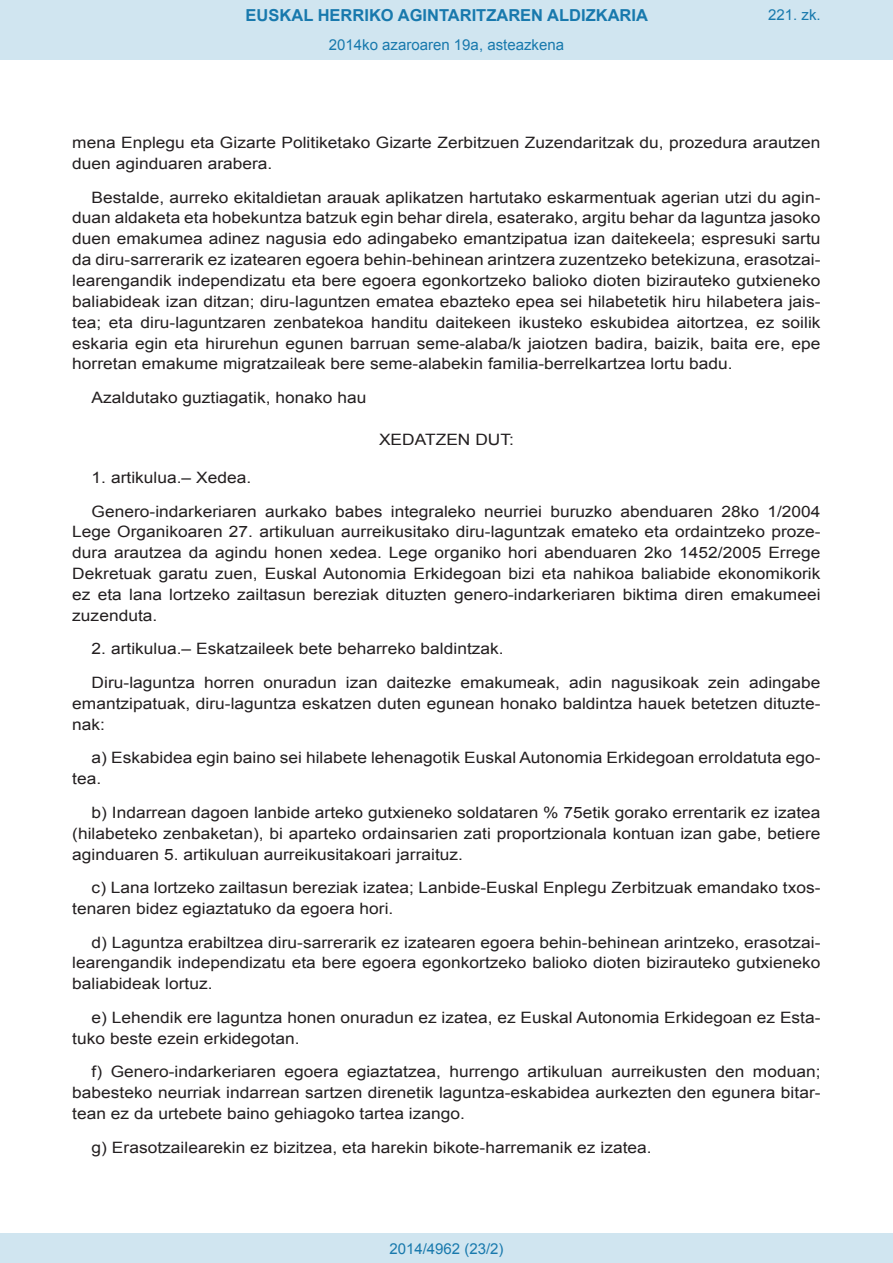
<style>
.page{position:relative;width:893px;height:1263px;background:#fff}
.page>*{position:absolute;margin:0;border:0;box-sizing:border-box;transform-origin:0 0}
.t1{font:700 16.5px "Arial";color:#1879ad}
.BOPVDetalle{font:15.6px/20.9px "Arial";color:#231f20;text-align:justify;scale:1.11 1}
.BOPVClave{font:15.6px "Arial";color:#231f20;scale:1.11 1}
.Paginacion_Centro{font:15px "Arial";color:#1879ad}
</style>
<div class="page">
<div style="left:0;top:0;width:893px;height:60px;background:#d0e5f0"></div>
<div style="left:0;top:1233px;width:893px;height:30px;background:#d0e5f0"></div>
<p class="t1" style="left:246px;top:4px;width:404px">EUSKAL HERRIKO AGINTARITZAREN ALDIZKARIA</p>
<p class="Paginacion_Centro" style="left:329px;top:35px;width:237px">2014ko azaroaren 19a, asteazkena</p>
<p class="Paginacion_Centro" style="left:768px;top:5px;width:54px">221. zk.</p>
<p class="BOPVDetalle" style="left:72px;top:132px;width:676px">mena Enplegu eta Gizarte Politiketako Gizarte Zerbitzuen Zuzendaritzak du, prozedura arautzen duen aginduaren arabera.</p>
<p class="BOPVDetalle" style="left:72px;top:187px;width:676px;text-indent:19px">Bestalde, aurreko ekitaldietan arauak aplikatzen hartutako eskarmentuak agerian utzi du agin&shy;duan aldaketa eta hobekuntza batzuk egin behar direla, esaterako, argitu behar da laguntza jasoko duen emakumea adinez nagusia edo adingabeko emantzipatua izan daitekeela; espresuki sartu da diru-sarrerarik ez izatearen egoera behin-behinean arintzera zuzentzeko betekizuna, erasotzai&shy;learengandik independizatu eta bere egoera egonkortzeko balioko dioten bizirauteko gutxieneko baliabideak izan ditzan; diru-laguntzen ematea ebazteko epea sei hilabetetik hiru hilabetera jais&shy;tea; eta diru-laguntzaren zenbatekoa handitu daitekeen ikusteko eskubidea aitortzea, ez soilik eskaria egin eta hirurehun egunen barruan seme-alaba/k jaiotzen badira, baizik, baita ere, epe horretan emakume migratzaileak bere seme-alabekin familia-berrelkartzea lortu badu.</p>
<p class="BOPVDetalle" style="left:92px;top:387px;width:249px">Azaldutako guztiagatik, honako hau</p>
<p class="BOPVClave" style="left:379px;top:429px;width:123px">XEDATZEN DUT:</p>
<p class="BOPVDetalle" style="left:92px;top:467px;width:145px">1. artikulua.– Xedea.</p>
<p class="BOPVDetalle" style="left:72px;top:501px;width:676px;text-indent:19px">Genero-indarkeriaren aurkako babes integraleko neurriei buruzko abenduaren 28ko 1/2004<br>Lege Organikoaren 27. artikuluan aurreikusitako diru-laguntzak emateko eta ordaintzeko proze&shy;dura arautzea da agindu honen xedea. Lege organiko hori abenduaren 2ko 1452/2005 Errege Dekretuak garatu zuen, Euskal Autonomia Erkidegoan bizi eta nahikoa baliabide ekonomikorik ez eta lana lortzeko zailtasun bereziak dituzten genero-indarkeriaren biktima diren emakumeei zuzenduta.</p>
<p class="BOPVDetalle" style="left:92px;top:639px;width:373px">2. artikulua.– Eskatzaileek bete beharreko baldintzak.</p>
<p class="BOPVDetalle" style="left:72px;top:672px;width:676px;text-indent:19px">Diru-laguntza horren onuradun izan daitezke emakumeak, adin nagusikoak zein adingabe emantzipatuak, diru-laguntza eskatzen duten egunean honako baldintza hauek betetzen dituzte&shy;nak:</p>
<p class="BOPVDetalle" style="left:72px;top:748px;width:676px;text-indent:19px">a) Eskabidea egin baino sei hilabete lehenagotik Euskal Autonomia Erkidegoan erroldatuta ego&shy;tea.</p>
<p class="BOPVDetalle" style="left:72px;top:802px;width:676px;text-indent:19px">b) Indarrean dagoen lanbide arteko gutxieneko soldataren % 75etik gorako errentarik ez izatea (hilabeteko zenbaketan), bi aparteko ordainsarien zati proportzionala kontuan izan gabe, betiere aginduaren 5. artikuluan aurreikusitakoari jarraituz.</p>
<p class="BOPVDetalle" style="left:72px;top:877px;width:676px;text-indent:19px">c) Lana lortzeko zailtasun bereziak izatea; Lanbide-Euskal Enplegu Zerbitzuak emandako txos&shy;tenaren bidez egiaztatuko da egoera hori.</p>
<p class="BOPVDetalle" style="left:72px;top:932px;width:676px;text-indent:19px">d) Laguntza erabiltzea diru-sarrerarik ez izatearen egoera behin-behinean arintzeko, erasotzai&shy;learengandik independizatu eta bere egoera egonkortzeko balioko dioten bizirauteko gutxieneko baliabideak lortuz.</p>
<p class="BOPVDetalle" style="left:72px;top:1007px;width:676px;text-indent:19px">e) Lehendik ere laguntza honen onuradun ez izatea, ez Euskal Autonomia Erkidegoan ez Esta&shy;tuko beste ezein erkidegotan.</p>
<p class="BOPVDetalle" style="left:72px;top:1062px;width:676px;text-indent:19px">f) Genero-indarkeriaren egoera egiaztatzea, hurrengo artikuluan aurreikusten den moduan; babesteko neurriak indarrean sartzen direnetik laguntza-eskabidea aurkezten den egunera bitar&shy;tean ez da urtebete baino gehiagoko tartea izango.</p>
<p class="BOPVDetalle" style="left:92px;top:1137px;width:506px">g) Erasotzailearekin ez bizitzea, eta harekin bikote-harremanik ez izatea.</p>
<p class="Paginacion_Centro" style="left:389px;top:1238px;width:116px">2014/4962 (23/2)</p>
</div>
